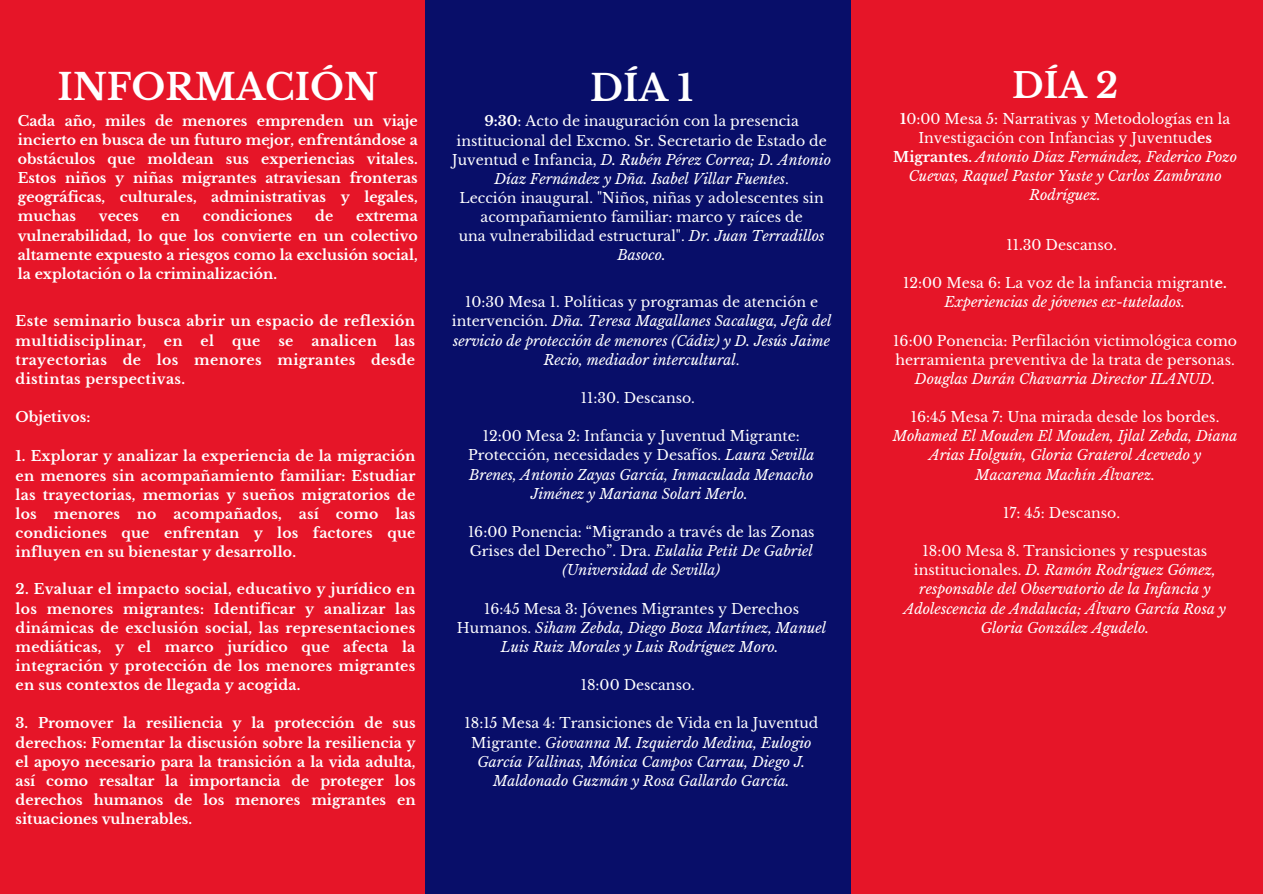
<style>
.page{position:relative;width:1263px;height:894px;background:#fff}
.page>*{position:absolute;margin:0;border:0;box-sizing:border-box;transform-origin:0 0}
.t1{font:700 36px "Libre Baskerville";color:#fff}
.t2{font:700 34.5px "Libre Baskerville";color:#fff}
.t3{font:700 14.1px/19.2px "Libre Baskerville";letter-spacing:.01em;color:#fff;text-align:justify}
.t4{font:italic 14.1px/19.2px "Libre Baskerville";color:#fff;text-align:center}
.t5{font:14.1px/19.2px "Libre Baskerville";color:#fff;text-align:center}
.s1{font-weight:700}
.s2{font-style:italic}
.s3{font-style:normal}
.s4{font-weight:700;font-style:normal}
</style>
<div class="page">
<div style="left:0;top:0;width:1263px;height:893px;background:#e61528"></div>
<div style="left:425px;top:0;width:425px;height:893px;background:#080e69"></div>
<h1 class="t1" style="left:58px;top:65px;width:322px">INFORMACIÓN</h1>
<h1 class="t3" style="left:18px;top:111px;width:401px">Cada año, miles de menores emprenden un viaje incierto en busca de un futuro mejor, enfrentándose a obstáculos que moldean sus experiencias vitales.<br>Estos niños y niñas migrantes atraviesan fronteras geográficas, culturales, administrativas y legales, muchas</h1>
<h1 class="t3" style="left:99px;top:207px;width:41px">veces</h1>
<h1 class="t3" style="left:161px;top:207px;width:20px">en</h1>
<h1 class="t3" style="left:203px;top:207px;width:91px">condiciones</h1>
<h1 class="t3" style="left:315px;top:207px;width:20px">de</h1>
<h1 class="t3" style="left:18px;top:207px;width:401px;text-indent:338px">extrema vulnerabilidad, lo que los convierte en un colectivo altamente expuesto a riesgos como la exclusión social, la explotación o la criminalización.</h1>
<p class="t3" style="left:16px;top:312px;width:401px">Este seminario busca abrir un espacio de reflexión multidisciplinar,</p>
<p class="t3" style="left:16px;top:331px;width:401px;text-indent:379px">las trayectorias de los menores migrantes desde distintas perspectivas.</p>
<p class="t3" style="left:16px;top:407px;width:76px">Objetivos:</p>
<p class="t3" style="left:16px;top:447px;width:401px">1. Explorar y analizar la experiencia de la migración en menores sin acompañamiento familiar: Estudiar las trayectorias, memorias y sueños migratorios de los menores no acompañados, así como las condiciones que enfrentan y los factores que influyen en su bienestar y desarrollo.</p>
<p class="t3" style="left:16px;top:579px;width:401px">2. Evaluar el impacto social, educativo y jurídico en los menores migrantes: Identificar y analizar las dinámicas de exclusión social, las representaciones mediáticas, y el marco jurídico que afecta la integración y protección de los menores migrantes en sus contextos de llegada y acogida.</p>
<p class="t3" style="left:16px;top:713px;width:401px">3. Promover la resiliencia y la protección de sus derechos: Fomentar la discusión sobre la resiliencia y el apoyo necesario para la transición a la vida adulta, así como resaltar la importancia de proteger los derechos humanos de los menores migrantes en situaciones vulnerables.</p>
<p class="t3" style="left:164px;top:331px;width:20px">en</p>
<p class="t3" style="left:201px;top:331px;width:15px">el</p>
<p class="t3" style="left:232px;top:331px;width:30px">que</p>
<p class="t3" style="left:278px;top:331px;width:17px">se</p>
<p class="t3" style="left:311px;top:331px;width:67px">analicen</p>
<h1 class="t1" style="left:590px;top:66px;width:104px">DÍA 1</h1>
<h1 class="t5" style="left:452px;top:112px;width:380px"><span class="s1">9:30</span>: Acto de inauguración con la presencia institucional del Excmo. Sr. Secretario de Estado de Juventud e Infancia, <span class="s2">D. Rubén Pérez Correa; D. Antonio Díaz Fernández y Dña. Isabel Villar Fuentes</span>.<br>Lección inaugural. "Niños, niñas y adolescentes sin acompañamiento familiar: marco y raíces de<br>una vulnerabilidad estructural". <span class="s2">Dr. Juan Terradillos Basoco.</span></h1>
<h1 class="t4" style="left:452px;top:292px;width:381px"><span class="s3">10:30 Mesa 1. Políticas y programas de atención e intervención.</span> Dña. Teresa Magallanes Sacaluga, Jefa del servicio de protección de menores (Cádiz) y D. Jesús Jaime Recio, mediador intercultural<span class="s3">.</span></h1>
<p class="t5" style="left:581px;top:388px;width:116px">11:30. Descanso.</p>
<p class="t4" style="left:468px;top:426px;width:348px"><span class="s3">12:00 Mesa 2: Infancia y Juventud Migrante:<br>Protección, necesidades y Desafíos.</span> Laura Sevilla Brenes, Antonio Zayas García, Inmaculada Menacho Jiménez y Mariana Solari Merlo.</p>
<p class="t5" style="left:468px;top:522px;width:348px">16:00 Ponencia: “Migrando a través de las Zonas<br>Grises del Derecho”. Dra. <span class="s2">Eulalia Petit De Gabriel (Universidad de Sevilla)</span></p>
<p class="t4" style="left:457px;top:598px;width:371px"><span class="s3">16:45 Mesa 3: Jóvenes Migrantes y Derechos<br>Humanos.</span> Siham Zebda, Diego Boza Martínez, Manuel<br>Luis Ruiz Morales y Luis Rodríguez Moro.</p>
<p class="t5" style="left:581px;top:675px;width:116px">18:00 Descanso.</p>
<p class="t4" style="left:465px;top:713px;width:355px"><span class="s3">18:15 Mesa 4: Transiciones de Vida en la Juventud Migrante.</span> Giovanna M. Izquierdo Medina, Eulogio García Vallinas, Mónica Campos Carrau, Diego J.<br>Maldonado Guzmán y Rosa Gallardo García.</p>
<h1 class="t2" style="left:1012px;top:64px;width:108px">DÍA 2</h1>
<h1 class="t4" style="left:893px;top:109px;width:345px"><span class="s4">1</span><span class="s3">0:00 Mesa 5: Narrativas y Metodologías en la Investigación con Infancias y Juventud</span><span class="s4">es Migrantes.</span> Antonio Díaz Fernández, Federico Pozo Cuevas, Raquel Pastor Yuste y Carlos Zambrano Rodríguez.</h1>
<p class="t5" style="left:1006px;top:235px;width:112px">11.30 Descanso.</p>
<p class="t5" style="left:903px;top:273px;width:325px">12:00 Mesa 6: La voz de la infancia migrant<span class="s1">e.<br></span><span class="s2">Experiencias de jóvenes ex-tutelados.</span></p>
<p class="t5" style="left:893px;top:331px;width:345px">16:00 Ponencia: Perfilación victimológica como herramienta preventiva de la trata de personas.<br><span class="s2">Douglas Durán Chavarria Director ILANUD.</span></p>
<p class="t4" style="left:893px;top:407px;width:346px"><span class="s3">16:45 Mesa 7: Una mirada desde los bordes.<br></span>Mohamed El Mouden El Mouden, Ijlal Zebda, Diana Arias Holguín, Gloria Graterol Acevedo y<br>Macarena Machín Álvarez.</p>
<p class="t5" style="left:1003px;top:503px;width:118px">17: 45: Descanso.</p>
<p class="t4" style="left:904px;top:541px;width:324px"><span class="s3">18:00 Mesa 8. Transiciones y respuestas institucionales.</span> D. Ramón Rodríguez Gómez, responsable del Observatorio de la Infancia y Adolescencia de Andalucía; Álvaro García Rosa y Gloria González Agudelo.</p>
</div>
